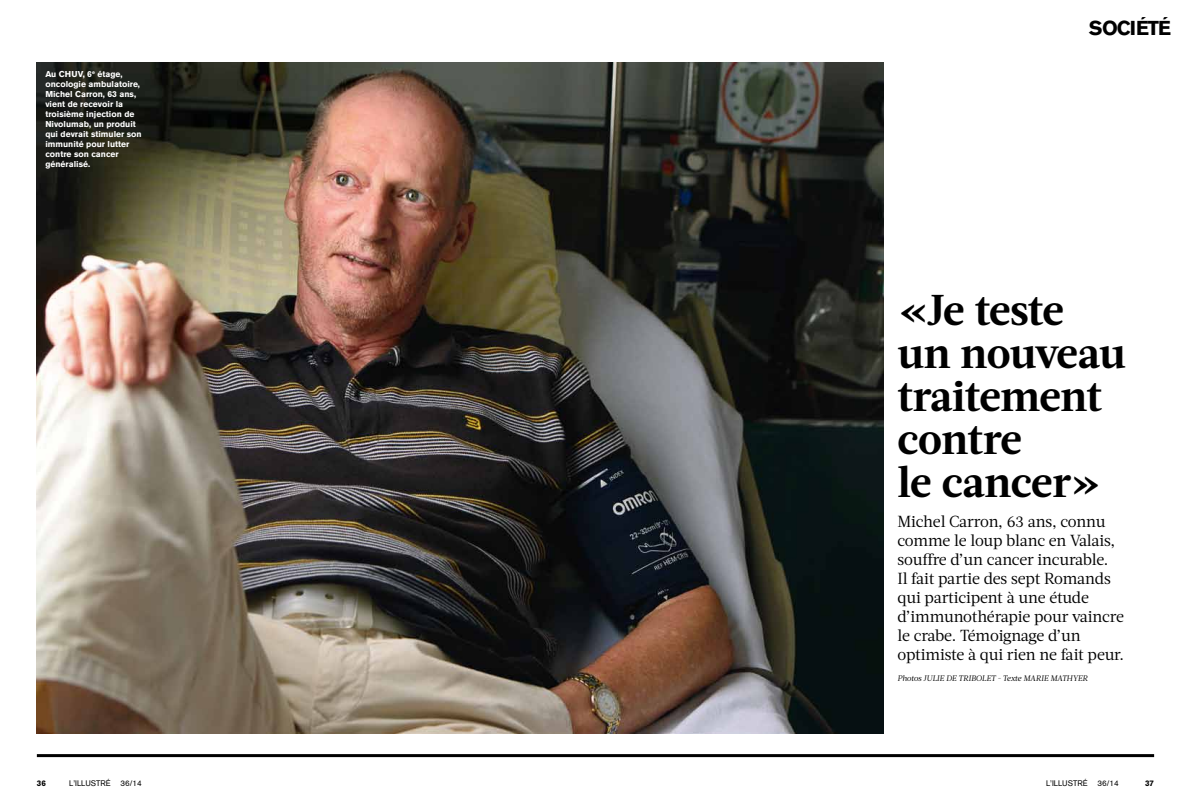
<style>
.page{position:relative;width:1191px;height:800px;background:#fff}
.page>*{position:absolute;margin:0;border:0;box-sizing:border-box;transform-origin:0 0}
.t1{font:700 43px/43px "Acta";letter-spacing:-.015em;color:#000}
.t2{font:700 20px "Akzidenz Grotesk BE";letter-spacing:-.05em;color:#000}
.t3{font:16px/19px "Acta";letter-spacing:-.015em;color:#000}
.t4{font:700 8.5px/10px "Akzidenz Grotesk BE";color:#fff}
.t5{font:italic 8px "Acta";letter-spacing:-.01em;color:#000}
.t6{font:8px "Akzidenz Grotesk BE";color:#000}
.t7{font:700 8px "Akzidenz Grotesk BE";color:#000}
</style>
<div class="page">
<img style="left:37px;top:62px;width:846px;height:670px">
<hr style="left:37px;top:754px;width:1117px;height:3px;background:#000">
<p class="t4" style="left:45px;top:69px;width:98px">Au CHUV, 6<sup>e</sup> étage, oncologie ambulatoire,<br>Michel Carron, 63 ans, vient de recevoir la troisième injection de<br>Nivolumab, un produit qui devrait stimuler son immunité pour lutter contre son cancer généralisé.</p>
<p class="t2" style="left:1088px;top:16px;width:84px">société</p>
<h1 class="t1" style="left:897px;top:288px;width:230px">«Je teste un nouveau traitement contre<br>le cancer»</h1>
<p class="t3" style="left:897px;top:512px;width:228px">Michel Carron, 63 ans, connu comme le loup blanc en Valais, souffre d’un cancer incurable.<br>Il fait partie des sept Romands qui participent à une étude d’immunothérapie pour vaincre le crabe. Témoignage d’un optimiste à qui rien ne fait peur.</p>
<p class="t5" style="left:897px;top:673px;width:192px">PHOTOS JULIE DE TRIBOLET - TEXTE MARIE MATHYER</p>
<p class="t7" style="left:37px;top:778px;width:10px">36</p>
<p class="t6" style="left:69px;top:778px;width:74px">L’ILLUSTRÉ 36/14</p>
<p class="t6" style="left:1046px;top:778px;width:74px">L’ILLUSTRÉ 36/14</p>
<p class="t7" style="left:1145px;top:778px;width:10px">37</p>
</div>
